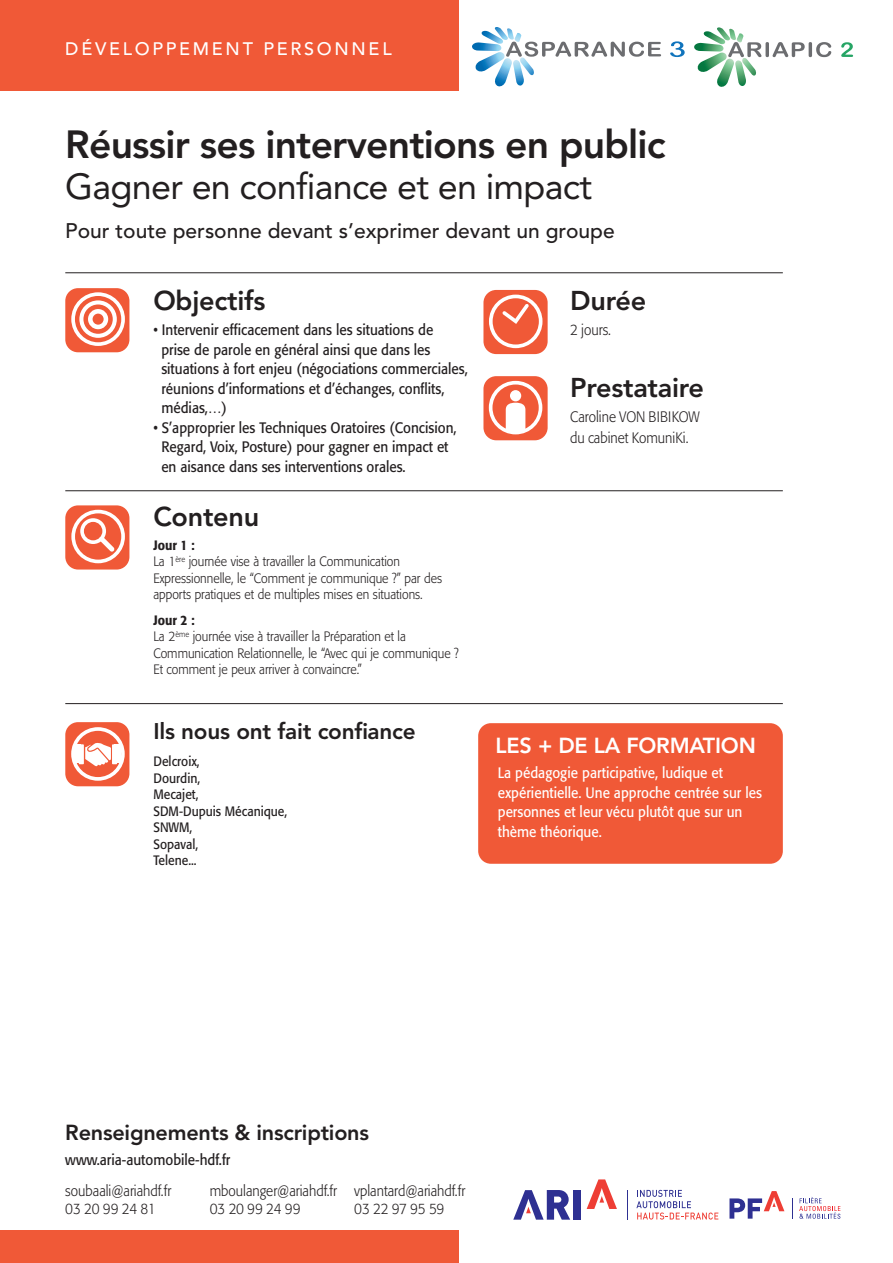
<style>
.page{position:relative;width:893px;height:1263px;background:#fff}
.page>*{position:absolute;margin:0;border:0;box-sizing:border-box;transform-origin:0 0}
.t1{font:800 39px "Avenir LT Com";letter-spacing:-.02em;color:#231f20}
.t2{font:36px "Avenir LT Com";letter-spacing:-.02em;color:#231f20}
.t3{font:800 27px "Avenir LT Com";letter-spacing:-.01em;color:#231f20}
.t4{font:800 22.5px "Avenir LT Com";letter-spacing:-.01em;color:#231f20}
.t5{font:800 21.6px "Avenir LT Com";letter-spacing:-.01em;color:#231f20}
.t6{font:800 21.6px "Avenir LT Com";letter-spacing:-.01em;color:#fff}
.t7{font:500 21px "Avenir LT Com";color:#231f20}
.t8{font:500 18px "Avenir LT Com";letter-spacing:.15em;color:#fff}
.t9{font:15px/19.5px "Formata";color:#231f20;scale:.9 1}
.t10{font:300 15px/18.5px "Formata";color:#231f20;scale:.9 1}
.t11{font:15px/19.5px "Formata";color:#fff;scale:.9 1}
.t12{font:300 13.5px/16.5px "Formata";color:#231f20;scale:.9 1}
.t13{font:13.5px/16.5px "Formata";color:#231f20;scale:.9 1}
.s1{font-weight:500}
</style>
<div class="page">
<svg style="left:627px;top:1190px;width:1px;height:29px"></svg>
<svg style="left:587px;top:1179px;width:30px;height:30px"></svg>
<svg style="left:513px;top:1190px;width:57px;height:30px"></svg>
<div style="left:574px;top:1190px;width:7px;height:30px;background:#2e3092"></div>
<svg style="left:636px;top:1190px;width:82px;height:29px"></svg>
<svg style="left:729px;top:1191px;width:55px;height:27px"></svg>
<svg style="left:799px;top:1197px;width:41px;height:22px"></svg>
<div style="left:0;top:0;width:458px;height:91px;background:#f05937"></div>
<div style="left:478px;top:723px;width:305px;height:141px;background:#f05937;border-radius:13px"></div>
<div style="left:65px;top:288px;width:64px;height:64px;background:#f05937;border-radius:13px"></div>
<svg style="left:71px;top:292px;width:54px;height:54px"></svg>
<div style="left:65px;top:505px;width:64px;height:64px;background:#f05937;border-radius:13px"></div>
<svg style="left:71px;top:510px;width:54px;height:53px"></svg>
<div style="left:65px;top:722px;width:64px;height:64px;background:#f05937;border-radius:13px"></div>
<svg style="left:71px;top:727px;width:54px;height:54px"></svg>
<div style="left:483px;top:376px;width:65px;height:64px;background:#f05937;border-radius:13px"></div>
<svg style="left:489px;top:381px;width:53px;height:53px"></svg>
<svg style="left:472px;top:27px;width:189px;height:60px"></svg>
<svg style="left:670px;top:41px;width:15px;height:16px"></svg>
<svg style="left:841px;top:42px;width:12px;height:15px"></svg>
<svg style="left:694px;top:27px;width:137px;height:60px"></svg>
<div style="left:483px;top:290px;width:65px;height:64px;background:#f05937;border-radius:13px"></div>
<svg style="left:489px;top:295px;width:53px;height:53px"></svg>
<div style="left:0;top:1230px;width:458px;height:33px;background:#f05937"></div>
<hr style="left:65px;top:703px;width:718px;height:1px;background:#231f20">
<hr style="left:65px;top:490px;width:718px;height:1px;background:#231f20">
<hr style="left:65px;top:272px;width:718px;height:1px;background:#231f20">
<p class="t8" style="left:65px;top:38px;width:328px">DÉVELOPPEMENT PERSONNEL</p>
<h1 class="t1" style="left:65px;top:121px;width:602px">Réussir ses interventions en public</h1>
<h2 class="t2" style="left:65px;top:164px;width:528px">Gagner en confiance et en impact</h2>
<h3 class="t7" style="left:65px;top:219px;width:551px">Pour toute personne devant s’exprimer devant un groupe</h3>
<h3 class="t3" style="left:153px;top:285px;width:113px">Objectifs</h3>
<p class="t9" style="left:161px;top:322px;width:342px;text-indent:-8px">• Intervenir efficacement dans les situations de<br>prise de parole en général ainsi que dans les situations à fort enjeu (négociations commerciales, réunions d’informations et d’échanges, conflits, médias,…)</p>
<p class="t9" style="left:161px;top:419px;width:330px;text-indent:-8px">• S’approprier les Techniques Oratoires (Concision,<br>Regard, Voix, Posture) pour gagner en impact et en aisance dans ses interventions orales.</p>
<h3 class="t3" style="left:153px;top:500px;width:107px">Contenu</h3>
<p class="t12" style="left:153px;top:538px;width:322px"><span class="s1">Jour 1 :<br></span>La 1<sup>ère</sup> journée vise à travailler la Communication Expressionnelle, le “Comment je communique ?” par des apports pratiques et de multiples mises en situations.</p>
<p class="t12" style="left:153px;top:613px;width:341px"><span class="s1">Jour 2 :<br></span>La 2<sup>ème</sup> journée vise à travailler la Préparation et la Communication Relationnelle, le “Avec qui je communique ?<br>Et comment je peux arriver à convaincre.”</p>
<h3 class="t4" style="left:153px;top:718px;width:264px">Ils nous ont fait confiance</h3>
<p class="t13" style="left:153px;top:754px;width:150px">Delcroix,<br>Dourdin,<br>Mecajet,<br>SDM-Dupuis Mécanique,<br>SNWM,<br>Sopaval,<br>Telene...</p>
<h3 class="t3" style="left:570px;top:285px;width:77px">Durée</h3>
<p class="t10" style="left:570px;top:322px;width:47px">2 jours.</p>
<h3 class="t3" style="left:570px;top:371px;width:135px">Prestataire</h3>
<p class="t10" style="left:570px;top:407px;width:145px;line-height:21px">Caroline VON BIBIKOW du cabinet KomuniKi.</p>
<h3 class="t6" style="left:496px;top:732px;width:262px">LES + DE LA FORMATION</h3>
<p class="t11" style="left:498px;top:764px;width:295px">La pédagogie participative, ludique et expérientielle. Une approche centrée sur les personnes et leur vécu plutôt que sur un thème théorique.</p>
<h3 class="t5" style="left:65px;top:1120px;width:305px">Renseignements &amp; inscriptions</h3>
<p class="t9" style="left:65px;top:1151px;width:185px">www.aria-automobile-hdf.fr</p>
<p class="t10" style="left:65px;top:1182px;width:119px">soubaali@ariahdf.fr<br>03 20 99 24 81</p>
<p class="t10" style="left:210px;top:1182px;width:143px">mboulanger@ariahdf.fr<br>03 20 99 24 99</p>
<p class="t10" style="left:354px;top:1182px;width:125px">vplantard@ariahdf.fr<br>03 22 97 95 59</p>
</div>
